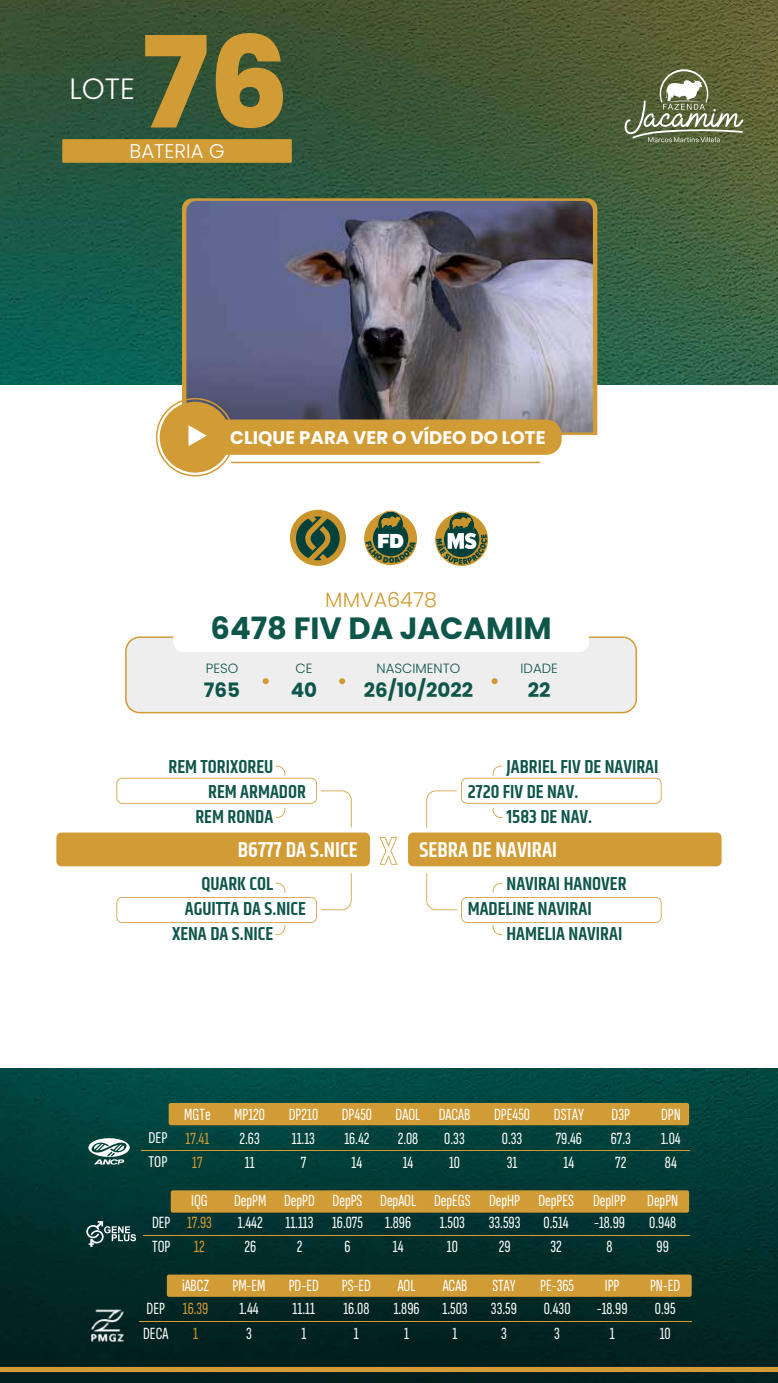
<style>
.page{position:relative;width:778px;height:1383px;background:#fff}
.page>*{position:absolute;margin:0;border:0;box-sizing:border-box;transform-origin:0 0}
.t1{font:800 126.75px "Poppins";color:#d19b35}
.t2{font:700 30.75px "Poppins";color:#0e564b}
.t3{font:300 29.25px "Poppins";color:#fff}
.t4{font:600 21.6px "Khand";color:#fff}
.t5{font:300 20.7px "Poppins";color:#d19b35}
.t6{font:800 20.1px "Ansage";color:#fff}
.t7{font:700 19.8px "Poppins";color:#0e564b}
.t8{font:300 19.8px "Poppins";color:#fff}
.t9{font:600 18.9px "Khand";color:#0e564b}
.t10{font:700 18.3px "Poppins";color:#fff}
.t11{font:extra-condensed 17.1px/23.1px "Sofia Sans";color:#fff}
.t12{font:extra-condensed 17.1px "Sofia Sans";color:#d19b35}
.t13{font:extra-condensed 16.5px "Sofia Sans";color:#fff;scale:1.08 1}
.t14{font:300 13.35px "Poppins";color:#0e564b}
</style>
<div class="page">
<img style="left:0;top:1068px;width:778px;height:314px">
<img style="left:1px;top:0;width:777px;height:384px">
<svg style="left:624px;top:69px;width:119px;height:73px;background:#767e5b"></svg>
<div style="left:169px;top:1102px;width:520px;height:23px;background:#d19b35;border-radius:2px"></div>
<hr style="left:141px;top:1150px;width:548px;height:1px;background:#d19b35">
<svg style="left:88px;top:1138px;width:42px;height:26px"></svg>
<img style="left:90px;top:1307px;width:34px;height:34px">
<div style="left:167px;top:1274px;width:524px;height:22px;background:#d19b35;border-radius:2px"></div>
<hr style="left:139px;top:1321px;width:552px;height:1px;background:#d19b35">
<svg style="left:86px;top:1221px;width:50px;height:25px"></svg>
<div style="left:171px;top:1190px;width:518px;height:22px;background:#d19b35;border-radius:2px"></div>
<hr style="left:143px;top:1234px;width:546px;height:1px;background:#d19b35">
<div style="left:0;top:1367px;width:778px;height:5px;background:#d19b35"></div>
<div style="left:56px;top:832px;width:314px;height:34px;background:#d19b35;border-radius:5px"></div>
<svg style="left:116px;top:765px;width:235px;height:62px"></svg>
<svg style="left:116px;top:873px;width:235px;height:62px"></svg>
<div style="left:408px;top:832px;width:313px;height:34px;background:#d19b35;border-radius:5px"></div>
<svg style="left:426px;top:765px;width:235px;height:62px"></svg>
<svg style="left:426px;top:873px;width:235px;height:62px"></svg>
<svg style="left:379px;top:837px;width:18px;height:27px"></svg>
<div style="left:126px;top:637px;width:510px;height:75px;background:#eee;border-radius:14px"></div>
<div style="left:125px;top:636px;width:512px;height:77px;border:2px solid #d19b35;border-radius:14px"></div>
<div style="left:173px;top:636px;width:416px;height:16px;background:#fff"></div>
<svg style="left:263px;top:678px;width:6px;height:6px"></svg>
<svg style="left:339px;top:678px;width:6px;height:6px"></svg>
<svg style="left:491px;top:678px;width:6px;height:6px"></svg>
<svg style="left:182px;top:198px;width:415px;height:237px;background:#c49537"></svg>
<img style="left:186px;top:201px;width:407px;height:231px">
<svg style="left:155px;top:397px;width:406px;height:80px"></svg>
<div style="left:62px;top:139px;width:230px;height:24px;background:#d19b35"></div>
<div style="left:364px;top:512px;width:53px;height:53px;background:#cd972d;border-radius:50%"></div>
<div style="left:373px;top:521px;width:35px;height:35px;background:#01413a;border-radius:50%"></div>
<svg style="left:377px;top:510px;width:27px;height:19px"></svg>
<svg style="left:436px;top:511px;width:51px;height:53px"></svg>
<div style="left:290px;top:510px;width:56px;height:56px;background:#ca952c;border-radius:50%"></div>
<svg style="left:296px;top:516px;width:43px;height:44px"></svg>
<svg style="left:365px;top:541px;width:51px;height:22px"></svg>
<h3 class="t3" style="left:69px;top:72px;width:67px">LOTE</h3>
<h1 class="t1" style="left:142px;top:10px;width:148px">76</h1>
<p class="t8" style="left:129px;top:139px;width:96px">BATERIA G</p>
<p class="t10" style="left:230px;top:426px;width:317px">CLIQUE PARA VER O VÍDEO DO LOTE</p>
<p class="t6" style="left:377px;top:529px;width:28px">FD</p>
<p class="t5" style="left:325px;top:588px;width:113px">MMVA6478</p>
<h2 class="t2" style="left:210px;top:610px;width:342px">6478 FIV DA JACAMIM</h2>
<p class="t14" style="left:206px;top:661px;width:34px">PESO</p>
<p class="t14" style="left:295px;top:661px;width:19px">CE</p>
<p class="t14" style="left:376px;top:661px;width:85px">NASCIMENTO</p>
<p class="t14" style="left:520px;top:661px;width:39px">IDADE</p>
<p class="t7" style="left:204px;top:678px;width:38px">765</p>
<p class="t7" style="left:291px;top:678px;width:28px">40</p>
<p class="t7" style="left:364px;top:678px;width:111px">26/10/2022</p>
<p class="t7" style="left:528px;top:678px;width:24px">22</p>
<p class="t9" style="left:168px;top:753px;width:106px">REM TORIXOREU</p>
<p class="t9" style="left:195px;top:804px;width:79px">REM RONDA</p>
<p class="t9" style="left:208px;top:778px;width:99px">REM ARMADOR</p>
<p class="t9" style="left:506px;top:753px;width:153px">JABRIEL FIV DE NAVIRAI</p>
<p class="t9" style="left:506px;top:804px;width:87px">1583 DE NAV.</p>
<p class="t9" style="left:468px;top:778px;width:112px">2720 FIV DE NAV.</p>
<p class="t4" style="left:238px;top:835px;width:121px">B6777 DA S.NICE</p>
<p class="t4" style="left:419px;top:835px;width:139px">SEBRA DE NAVIRAI</p>
<p class="t9" style="left:201px;top:871px;width:73px">QUARK COL</p>
<p class="t9" style="left:172px;top:921px;width:103px">XENA DA S.NICE</p>
<p class="t9" style="left:185px;top:896px;width:122px">AGUITTA DA S.NICE</p>
<p class="t9" style="left:506px;top:871px;width:121px">NAVIRAI HANOVER</p>
<p class="t9" style="left:506px;top:921px;width:117px">HAMELIA NAVIRAI</p>
<p class="t9" style="left:468px;top:896px;width:125px">MADELINE NAVIRAI</p>
<p class="t13" style="left:148px;top:1128px;width:19px">DEP</p>
<p class="t13" style="left:148px;top:1153px;width:19px">TOP</p>
<p class="t11" style="left:184px;top:1103px;width:28px">MGTe</p>
<p class="t12" style="left:185px;top:1129px;width:25px">17.41</p>
<p class="t12" style="left:192px;top:1153px;width:12px">17</p>
<p class="t11" style="left:234px;top:1103px;width:32px">MP120</p>
<p class="t11" style="left:245px;top:1150px;width:11px">11</p>
<p class="t11" style="left:301px;top:1150px;width:7px">7</p>
<p class="t11" style="left:289px;top:1103px;width:31px">DP210</p>
<p class="t11" style="left:239px;top:1126px;width:22px">2.63</p>
<p class="t11" style="left:292px;top:1126px;width:25px">11.13</p>
<p class="t11" style="left:342px;top:1103px;width:32px">DP450</p>
<p class="t11" style="left:395px;top:1103px;width:26px">DAOL</p>
<p class="t11" style="left:439px;top:1103px;width:33px">DACAB</p>
<p class="t11" style="left:344px;top:1126px;width:27px">16.42</p>
<p class="t11" style="left:397px;top:1126px;width:22px">2.08</p>
<p class="t11" style="left:444px;top:1126px;width:22px">0.33</p>
<p class="t11" style="left:351px;top:1150px;width:12px">14</p>
<p class="t11" style="left:402px;top:1150px;width:12px">14</p>
<p class="t11" style="left:449px;top:1150px;width:13px">10</p>
<p class="t11" style="left:494px;top:1103px;width:37px">DPE450</p>
<p class="t11" style="left:502px;top:1126px;width:22px">0.33</p>
<p class="t11" style="left:507px;top:1150px;width:12px">31</p>
<p class="t11" style="left:554px;top:1103px;width:31px">DSTAY</p>
<p class="t11" style="left:555px;top:1126px;width:28px">79.46</p>
<p class="t11" style="left:563px;top:1150px;width:12px">14</p>
<p class="t11" style="left:611px;top:1103px;width:20px">D3P</p>
<p class="t11" style="left:610px;top:1126px;width:22px">67.3</p>
<p class="t11" style="left:615px;top:1150px;width:13px">72</p>
<p class="t11" style="left:661px;top:1103px;width:21px">DPN</p>
<p class="t11" style="left:661px;top:1126px;width:21px">1.04</p>
<p class="t11" style="left:665px;top:1150px;width:13px">84</p>
<p class="t11" style="left:152px;top:1210px;width:20px">DEP</p>
<p class="t11" style="left:152px;top:1234px;width:20px">TOP</p>
<p class="t11" style="left:191px;top:1189px;width:18px">IQG</p>
<p class="t12" style="left:187px;top:1213px;width:27px">17.93</p>
<p class="t12" style="left:194px;top:1237px;width:12px">12</p>
<p class="t11" style="left:234px;top:1189px;width:34px">DepPM</p>
<p class="t11" style="left:244px;top:1234px;width:13px">26</p>
<p class="t11" style="left:297px;top:1234px;width:7px">2</p>
<p class="t11" style="left:284px;top:1189px;width:32px">DepPD</p>
<p class="t11" style="left:238px;top:1211px;width:26px">1.442</p>
<p class="t11" style="left:285px;top:1211px;width:30px">11.113</p>
<p class="t11" style="left:332px;top:1189px;width:31px">DepPS</p>
<p class="t11" style="left:332px;top:1211px;width:32px">16.075</p>
<p class="t11" style="left:344px;top:1234px;width:8px">6</p>
<p class="t11" style="left:380px;top:1189px;width:38px">DepAOL</p>
<p class="t11" style="left:385px;top:1211px;width:27px">1.896</p>
<p class="t11" style="left:393px;top:1234px;width:12px">14</p>
<p class="t11" style="left:434px;top:1189px;width:38px">DepEGS</p>
<p class="t11" style="left:440px;top:1211px;width:27px">1.503</p>
<p class="t11" style="left:447px;top:1234px;width:13px">10</p>
<p class="t11" style="left:489px;top:1189px;width:33px">DepHP</p>
<p class="t11" style="left:488px;top:1211px;width:33px">33.593</p>
<p class="t11" style="left:498px;top:1234px;width:13px">29</p>
<p class="t11" style="left:538px;top:1189px;width:37px">DepPES</p>
<p class="t11" style="left:543px;top:1211px;width:27px">0.514</p>
<p class="t11" style="left:550px;top:1234px;width:13px">32</p>
<p class="t11" style="left:593px;top:1189px;width:34px">DepIPP</p>
<p class="t11" style="left:594px;top:1211px;width:32px">-18.99</p>
<p class="t11" style="left:606px;top:1234px;width:8px">8</p>
<p class="t11" style="left:647px;top:1189px;width:33px">DepPN</p>
<p class="t11" style="left:649px;top:1211px;width:28px">0.948</p>
<p class="t11" style="left:656px;top:1234px;width:14px">99</p>
<p class="t11" style="left:146px;top:1296px;width:20px">DEP</p>
<p class="t11" style="left:182px;top:1274px;width:29px">iABCZ</p>
<p class="t12" style="left:183px;top:1299px;width:27px">16.39</p>
<p class="t11" style="left:232px;top:1274px;width:35px">PM-EM</p>
<p class="t11" style="left:239px;top:1297px;width:21px">1.44</p>
<p class="t11" style="left:289px;top:1274px;width:32px">PD-ED<br>11.11</p>
<p class="t11" style="left:342px;top:1274px;width:31px">PS-ED</p>
<p class="t11" style="left:343px;top:1297px;width:27px">16.08</p>
<p class="t11" style="left:397px;top:1274px;width:19px">AOL</p>
<p class="t11" style="left:393px;top:1297px;width:27px">1.896</p>
<p class="t11" style="left:443px;top:1274px;width:26px">ACAB</p>
<p class="t11" style="left:442px;top:1297px;width:27px">1.503</p>
<p class="t11" style="left:492px;top:1274px;width:25px">STAY</p>
<p class="t11" style="left:491px;top:1297px;width:27px">33.59</p>
<p class="t11" style="left:540px;top:1274px;width:35px">PE-365</p>
<p class="t11" style="left:543px;top:1297px;width:28px">0.430</p>
<p class="t11" style="left:605px;top:1274px;width:16px">IPP</p>
<p class="t11" style="left:596px;top:1297px;width:32px">-18.99</p>
<p class="t11" style="left:650px;top:1274px;width:32px">PN-ED</p>
<p class="t11" style="left:655px;top:1297px;width:22px">0.95</p>
<p class="t11" style="left:143px;top:1321px;width:27px">DECA</p>
<p class="t12" style="left:193px;top:1324px;width:6px">1</p>
<p class="t11" style="left:246px;top:1322px;width:7px">3</p>
<p class="t11" style="left:354px;top:1322px;width:6px">1</p>
<p class="t11" style="left:301px;top:1322px;width:6px">1</p>
<p class="t11" style="left:404px;top:1322px;width:6px">1</p>
<p class="t11" style="left:452px;top:1322px;width:6px">1</p>
<p class="t11" style="left:501px;top:1322px;width:7px">3</p>
<p class="t11" style="left:554px;top:1322px;width:7px">3</p>
<p class="t11" style="left:609px;top:1322px;width:6px">1</p>
<p class="t11" style="left:659px;top:1322px;width:13px">10</p>
</div>
